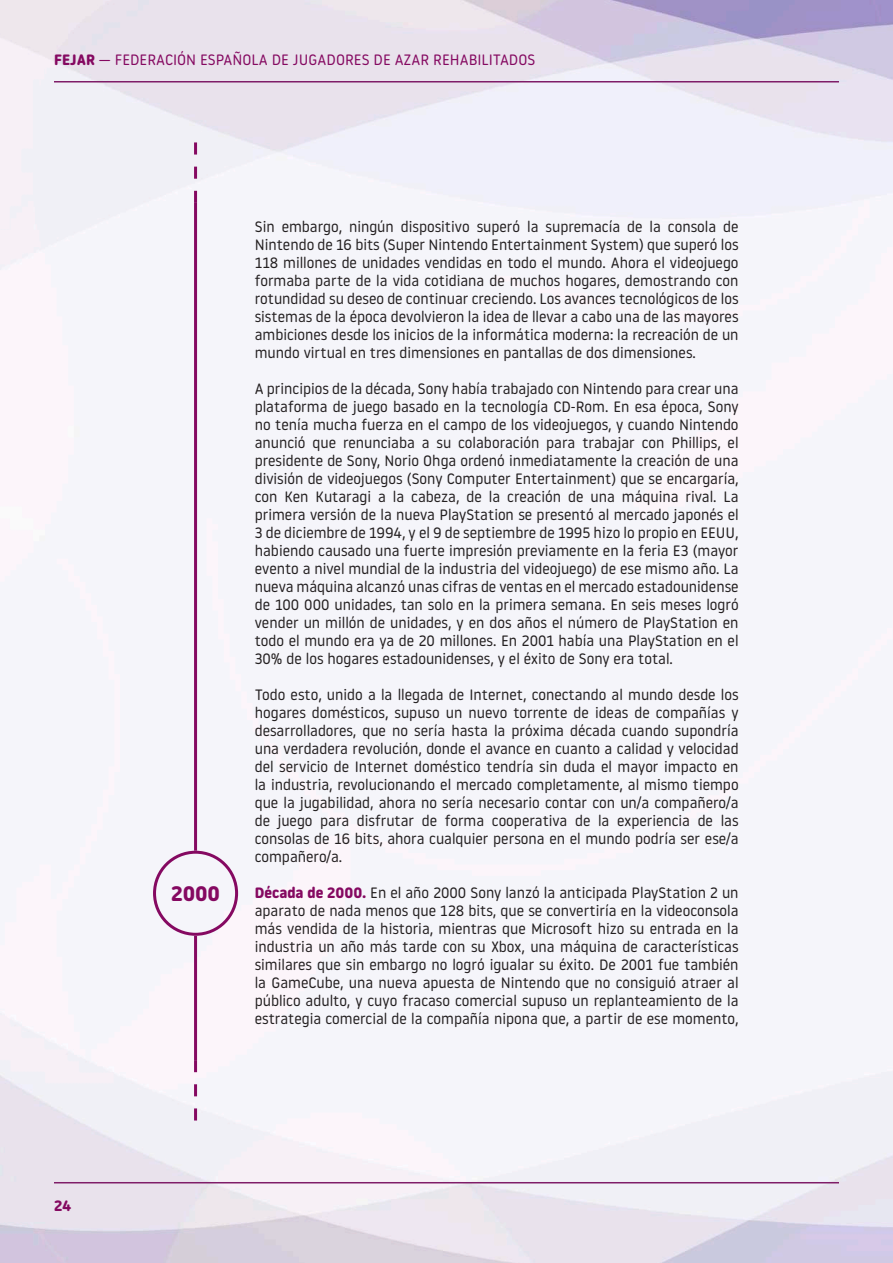
<style>
.page{position:relative;width:893px;height:1263px;background:#fff}
.page>*{position:absolute;margin:0;border:0;box-sizing:border-box;transform-origin:0 0}
.t1{font:700 21px "Noway Round";color:#850961}
.t2{font:15px/18px "Noway Round";color:#231f20;text-align:justify}
.t3{font:15px "Noway Round";color:#850961}
.t4{font:700 15px "Noway Round";color:#850961}
.s1{font-weight:700}
.s2{font-weight:700;color:#850961}
</style>
<div class="page">
<img style="left:0;top:0;width:893px;height:1263px">
<hr style="left:54px;top:81px;width:785px;height:1px;background:#7f1d68">
<hr style="left:54px;top:1182px;width:785px;height:1px;background:#7f1d68">
<hr style="left:194px;top:203px;width:3px;height:648px;background:#850961">
<hr style="left:194px;top:936px;width:3px;height:124px;background:#850961">
<svg style="left:194px;top:142px;width:3px;height:61px"></svg>
<svg style="left:194px;top:1060px;width:3px;height:60px"></svg>
<div style="left:153px;top:851px;width:85px;height:85px;border:3px solid #850961;border-radius:50%"></div>
<p class="t3" style="left:54px;top:50px;width:483px"><span class="s1">FEJAR</span> — FEDERACIÓN ESPAÑOLA DE JUGADORES DE AZAR REHABILITADOS</p>
<p class="t4" style="left:54px;top:1197px;width:19px">24</p>
<h1 class="t1" style="left:171px;top:881px;width:50px">2000</h1>
<p class="t2" style="left:255px;top:217px;width:485px">Sin embargo, ningún dispositivo superó la supremacía de la consola de Nintendo de 16 bits (Super Nintendo Entertainment System) que superó los 118 millones de unidades vendidas en todo el mundo. Ahora el videojuego formaba parte de la vida cotidiana de muchos hogares, demostrando con rotundidad su deseo de continuar creciendo. Los avances tecnológicos de los sistemas de la época devolvieron la idea de llevar a cabo una de las mayores ambiciones desde los inicios de la informática moderna: la recreación de un mundo virtual en tres dimensiones en pantallas de dos dimensiones.</p>
<p class="t2" style="left:255px;top:379px;width:485px">A principios de la década, Sony había trabajado con Nintendo para crear una plataforma de juego basado en la tecnología CD-Rom. En esa época, Sony no tenía mucha fuerza en el campo de los videojuegos, y cuando Nintendo anunció que renunciaba a su colaboración para trabajar con Phillips, el presidente de Sony, Norio Ohga ordenó inmediatamente la creación de una división de videojuegos (Sony Computer Entertainment) que se encargaría, con Ken Kutaragi a la cabeza, de la creación de una máquina rival. La primera versión de la nueva PlayStation se presentó al mercado japonés el 3 de diciembre de 1994, y el 9 de septiembre de 1995 hizo lo propio en EEUU, habiendo causado una fuerte impresión previamente en la feria E3 (mayor evento a nivel mundial de la industria del videojuego) de ese mismo año. La nueva máquina alcanzó unas cifras de ventas en el mercado estadounidense de 100 000 unidades, tan solo en la primera semana. En seis meses logró vender un millón de unidades, y en dos años el número de PlayStation en todo el mundo era ya de 20 millones. En 2001 había una PlayStation en el 30% de los hogares estadounidenses, y el éxito de Sony era total.</p>
<p class="t2" style="left:255px;top:685px;width:485px">Todo esto, unido a la llegada de Internet, conectando al mundo desde los hogares domésticos, supuso un nuevo torrente de ideas de compañías y desarrolladores, que no sería hasta la próxima década cuando supondría una verdadera revolución, donde el avance en cuanto a calidad y velocidad del servicio de Internet doméstico tendría sin duda el mayor impacto en la industria, revolucionando el mercado completamente, al mismo tiempo que la jugabilidad, ahora no sería necesario contar con un/a compañero/a de juego para disfrutar de forma cooperativa de la experiencia de las consolas de 16 bits, ahora cualquier persona en el mundo podría ser ese/a compañero/a.</p>
<p class="t2" style="left:255px;top:883px;width:485px"><span class="s2">Década de 2000.</span> En el año 2000 Sony lanzó la anticipada PlayStation 2 un aparato de nada menos que 128 bits, que se convertiría en la videoconsola más vendida de la historia, mientras que Microsoft hizo su entrada en la industria un año más tarde con su Xbox, una máquina de características similares que sin embargo no logró igualar su éxito. De 2001 fue también la GameCube, una nueva apuesta de Nintendo que no consiguió atraer al público adulto, y cuyo fracaso comercial supuso un replanteamiento de la estrategia comercial de la compañía nipona que, a partir de ese momento,</p>
</div>
